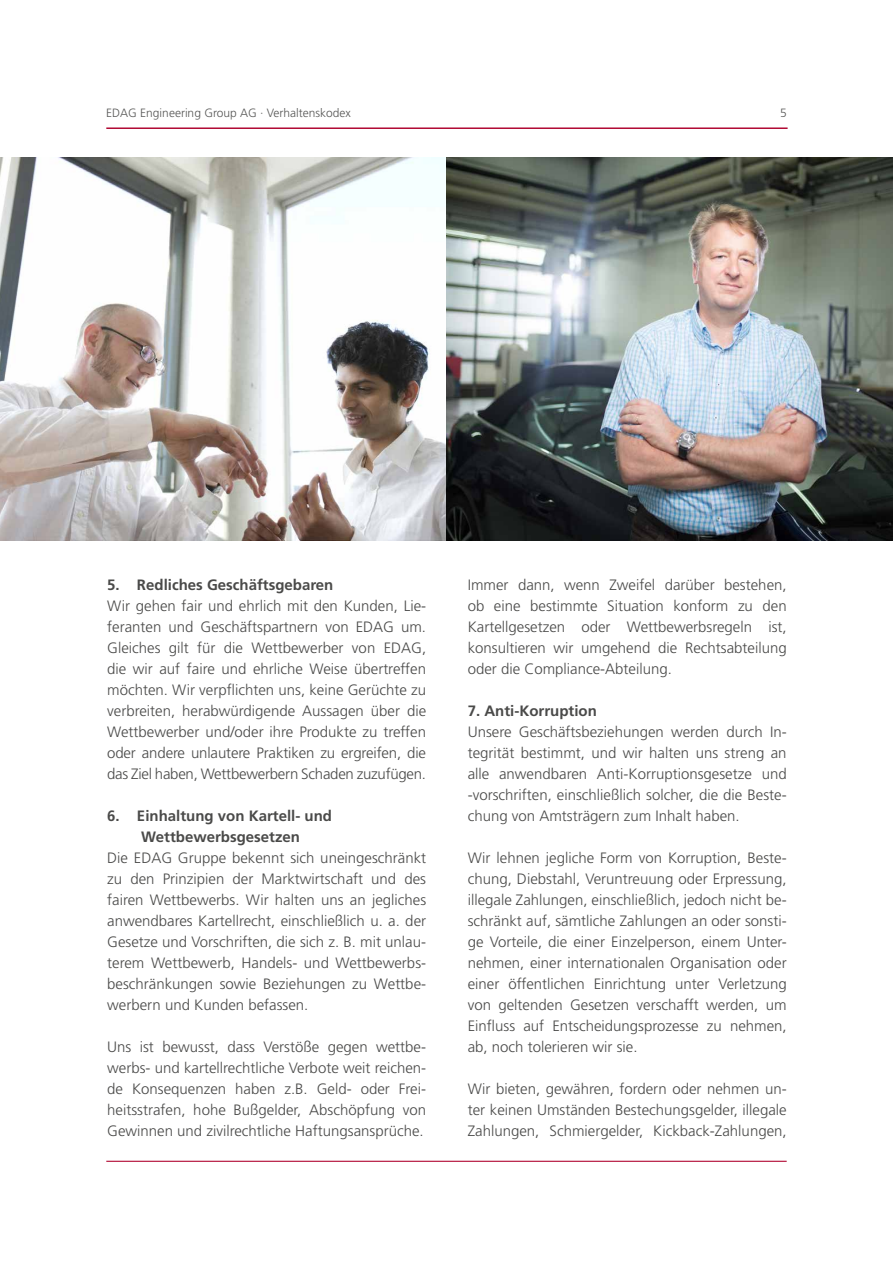
<style>
.page{position:relative;width:893px;height:1263px;background:#fff}
.page>*{position:absolute;margin:0;border:0;box-sizing:border-box;transform-origin:0 0}
.t1{font:300 15px/21px "Frutiger LT Std";color:#4a4a49;text-align:justify}
.t2{font:700 15px/21px "Frutiger LT Std";color:#4a4a49;text-align:center}
.t3{font:300 12px "Frutiger LT Std";color:#575756}
</style>
<div class="page">
<hr style="left:106px;top:127px;width:682px;height:2px;background:#b10933">
<hr style="left:106px;top:1161px;width:681px;height:1px;background:#b10933">
<img style="left:0;top:157px;width:893px;height:383px">
<p class="t3" style="left:106px;top:106px;width:246px">EDAG Engineering Group AG · Verhaltenskodex</p>
<p class="t3" style="left:780px;top:106px;width:8px">5</p>
<p class="t2" style="left:107px;top:574px;width:228px">5. Redliches Geschäftsgebaren</p>
<p class="t1" style="left:107px;top:595px;width:320px">Wir gehen fair und ehrlich mit den Kunden, Lie&shy;feranten und Geschäftspartnern von EDAG um.<br>Gleiches gilt für die Wettbewerber von EDAG, die wir auf faire und ehrliche Weise übertreffen möchten. Wir verpflichten uns, keine Gerüchte zu verbreiten, herabwürdigende Aussagen über die Wettbewerber und/oder ihre Produkte zu treffen oder andere unlautere Praktiken zu ergreifen, die das Ziel haben, Wettbewerbern Schaden zuzufügen.</p>
<p class="t2" style="left:107px;top:805px;width:226px">6. Einhaltung von Kartell- und<br>Wettbewerbsgesetzen</p>
<p class="t1" style="left:107px;top:847px;width:320px">Die EDAG Gruppe bekennt sich uneingeschränkt zu den Prinzipien der Marktwirtschaft und des fairen Wettbewerbs. Wir halten uns an jegliches anwendbares Kartellrecht, einschließlich u. a. der Gesetze und Vorschriften, die sich z. B. mit unlau&shy;terem Wettbewerb, Handels- und Wettbewerbs&shy;beschränkungen sowie Beziehungen zu Wettbe&shy;werbern und Kunden befassen.</p>
<p class="t1" style="left:107px;top:1036px;width:320px">Uns ist bewusst, dass Verstöße gegen wettbe&shy;werbs- und kartellrechtliche Verbote weit reichen&shy;de Konsequenzen haben z.B. Geld- oder Frei&shy;heitsstrafen, hohe Bußgelder, Abschöpfung von Gewinnen und zivilrechtliche Haftungsansprüche.</p>
<p class="t1" style="left:468px;top:574px;width:320px">Immer dann, wenn Zweifel darüber bestehen, ob eine bestimmte Situation konform zu den Kartellgesetzen oder Wettbewerbsregeln ist, konsultieren wir umgehend die Rechtsabteilung oder die Compliance-Abteilung.</p>
<p class="t2" style="left:468px;top:700px;width:131px">7. Anti-Korruption</p>
<p class="t1" style="left:468px;top:721px;width:320px">Unsere Geschäftsbeziehungen werden durch In&shy;tegrität bestimmt, und wir halten uns streng an alle anwendbaren Anti-Korruptionsgesetze und -vorschriften, einschließlich solcher, die die Beste&shy;chung von Amtsträgern zum Inhalt haben.</p>
<p class="t1" style="left:468px;top:847px;width:320px">Wir lehnen jegliche Form von Korruption, Beste&shy;chung, Diebstahl, Veruntreuung oder Erpressung, illegale Zahlungen, einschließlich, jedoch nicht be&shy;schränkt auf, sämtliche Zahlungen an oder sonsti&shy;ge Vorteile, die einer Einzelperson, einem Unter&shy;nehmen, einer internationalen Organisation oder einer öffentlichen Einrichtung unter Verletzung von geltenden Gesetzen verschafft werden, um Einfluss auf Entscheidungsprozesse zu nehmen, ab, noch tolerieren wir sie.</p>
<p class="t1" style="left:468px;top:1078px;width:320px">Wir bieten, gewähren, fordern oder nehmen un&shy;ter keinen Umständen Bestechungsgelder, illegale Zahlungen, Schmiergelder, Kickback-Zahlungen,</p>
</div>
